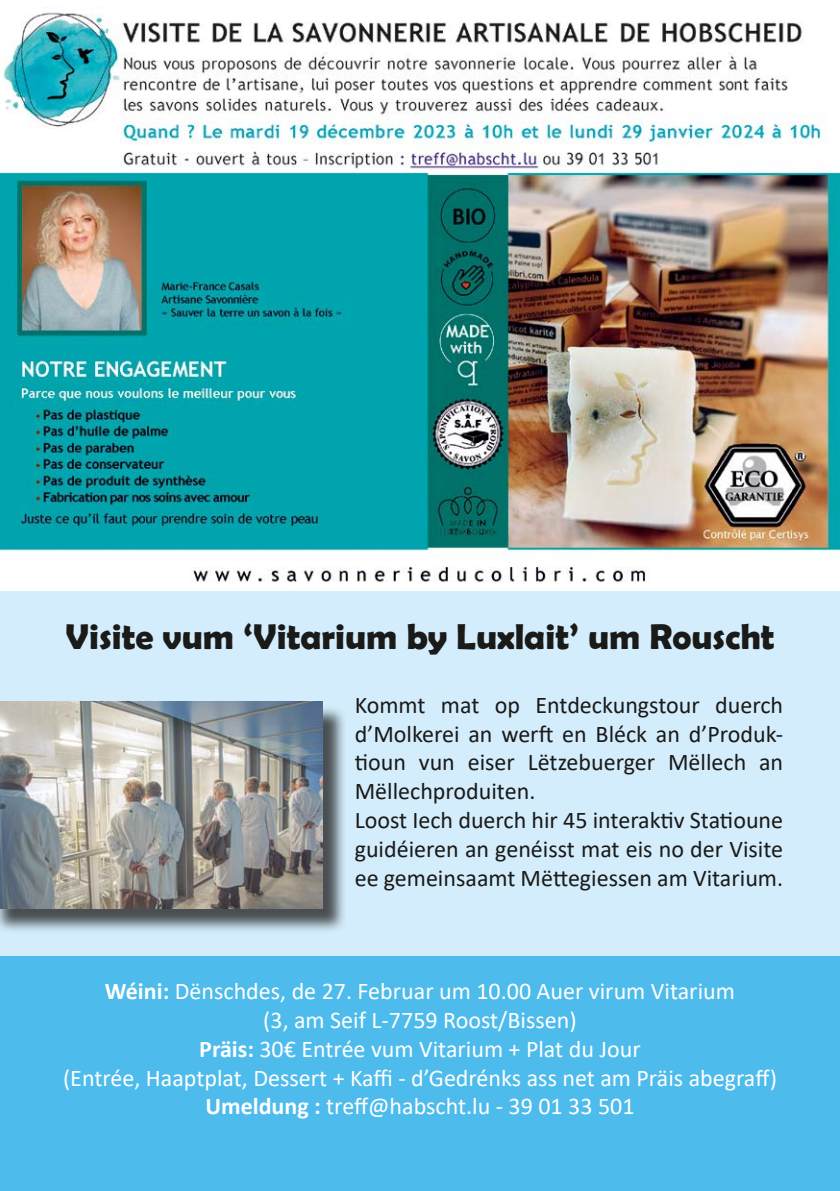
<style>
.page{position:relative;width:840px;height:1191px;background:#fff}
.page>*{position:absolute;margin:0;border:0;box-sizing:border-box;transform-origin:0 0}
.t1{font:700 36px "Berlin Sans FB Demi";color:#1a1a18}
.t2{font:24px/28.8px "Calibri";color:#1a1a18}
.t3{font:24px/28.8px "Calibri";color:#fff;text-align:center}
.s1{font-weight:700}
</style>
<div class="page">
<div style="left:0;top:955px;width:839px;height:236px;background:#4dbbeb"></div>
<div style="left:0;top:591px;width:839px;height:364px;background:#d4edfc"></div>
<div style="left:0;top:705px;width:347px;height:228px;background:#1a1a18;opacity:.75"></div>
<img style="left:0;top:702px;width:322px;height:206px">
<img style="left:0;top:7px;width:839px;height:576px">
<h1 class="t1" style="left:66px;top:615px;width:709px">Visite vum ‘Vitarium by Luxlait’ um Rouscht</h1>
<p class="t2" style="left:354px;top:690px;width:430px">Kommt mat op Entdeckungstour duerch d’Molkerei an werft en Bléck an d’Produk&shy;tioun vun eiser Lëtzebuerger Mëllech an Mëllechproduiten.<br>Loost Iech duerch hir 45 interaktiv Statioune guidéieren an genéisst mat eis no der Visite ee gemeinsaamt Mëttegiessen am Vitarium.</p>
<p class="t3" style="left:63px;top:976px;width:715px"><span class="s1">Wéini:</span> Dënschdes, de 27. Februar um 10.00 Auer virum Vitarium<br>(3, am Seif L-7759 Roost/Bissen)<br><span class="s1">Präis:</span> 30€ Entrée vum Vitarium + Plat du Jour<br>(Entrée, Haaptplat, Dessert + Kaffi - d’Gedrénks ass net am Präis abegraff)<br><span class="s1">Umeldung :</span> treff@habscht.lu - 39 01 33 501</p>
</div>
